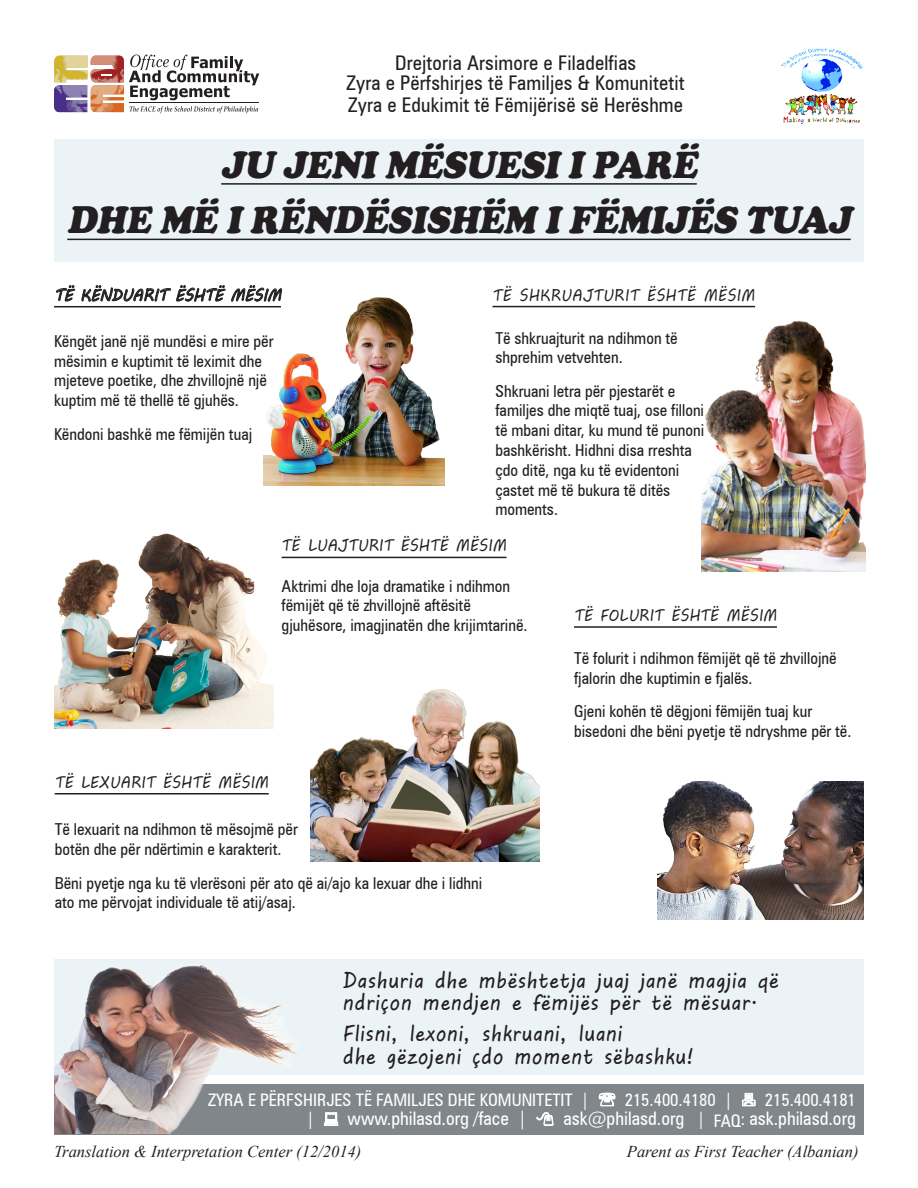
<style>
.page{position:relative;width:918px;height:1188px;background:#fff}
.page>*{position:absolute;margin:0;border:0;box-sizing:border-box;transform-origin:0 0}
.t1{font:italic 900 39px "Cooper";color:#231f20;scale:.93 1}
.t2{font:22.5px/22px "MV Boli";letter-spacing:.02em;color:#231f20;scale:.9 1}
.t3{font:condensed 20.25px "Zurich BT";letter-spacing:.01em;color:#231f20}
.t4{font:condensed 18.75px "Zurich BT";color:#fff}
.t5{font:condensed 17.25px "Zurich BT";color:#fff}
.t6{font:condensed 16.5px/19.8px "Zurich BT";color:#231f20}
.t7{font:16.5px "MV Boli";letter-spacing:.01em;color:#231f20;scale:.9 1}
.t8{font:italic 16.5px "Times New Roman";color:#231f20}
.s1{font-size:17.25px}
</style>
<div class="page">
<div style="left:55px;top:959px;width:809px;height:115px;background:#ecf3f7"></div>
<div style="left:54px;top:1084px;width:810px;height:51px;background:#80868a"></div>
<div style="left:54px;top:139px;width:810px;height:122px;background:#ecf3f7"></div>
<hr style="left:221px;top:183px;width:476px;height:2px;background:#231f20">
<hr style="left:67px;top:239px;width:784px;height:1px;background:#231f20">
<img style="left:311px;top:689px;width:228px;height:172px">
<img style="left:264px;top:289px;width:181px;height:196px">
<hr style="left:574px;top:626px;width:203px;height:2px;background:#231f20">
<img style="left:702px;top:320px;width:163px;height:251px">
<img style="left:657px;top:781px;width:207px;height:139px">
<img style="left:55px;top:533px;width:219px;height:195px">
<hr style="left:282px;top:557px;width:224px;height:1px;background:#231f20">
<hr style="left:54px;top:306px;width:227px;height:1px;background:#231f20">
<svg style="left:56px;top:285px;width:19px;height:17px"></svg>
<svg style="left:81px;top:285px;width:201px;height:17px"></svg>
<hr style="left:492px;top:306px;width:263px;height:1px;background:#231f20">
<hr style="left:55px;top:793px;width:214px;height:2px;background:#231f20">
<img style="left:55px;top:964px;width:260px;height:170px">
<svg style="left:54px;top:55px;width:205px;height:58px"></svg>
<img style="left:781px;top:48px;width:82px;height:76px">
<svg style="left:598px;top:1092px;width:18px;height:15px"></svg>
<svg style="left:742px;top:1093px;width:14px;height:14px"></svg>
<svg style="left:324px;top:1112px;width:15px;height:14px"></svg>
<svg style="left:536px;top:1112px;width:18px;height:14px"></svg>
<p class="t3" style="left:395px;top:50px;width:243px">Drejtoria Arsimore e Filadelfias</p>
<p class="t3" style="left:347px;top:71px;width:340px">Zyra e Përfshirjes të Familjes &amp; Komunitetit</p>
<p class="t3" style="left:348px;top:93px;width:336px">Zyra e Edukimit të Fëmijërisë së Herëshme</p>
<p class="t1" style="left:221px;top:142px;width:522px">JU JENI MËSUESI IPARË</p>
<p class="t1" style="left:67px;top:198px;width:853px">DHE MË I RËNDËSISHËM I FËMIJËS TUAJ</p>
<p class="t7" style="left:54px;top:284px;width:254px">TË KËNDUARIT ËSHTË MËSIM</p>
<p class="t6" style="left:54px;top:331px;width:221px">Këngët janë një mundësi e mire për mësimin e kuptimit të leximit dhe mjeteve poetike, dhe zhvillojnë një kuptim më të thellë të gjuhës.</p>
<p class="t6" style="left:54px;top:424px;width:200px">Këndoni bashkë me fëmijën tuaj</p>
<p class="t7" style="left:492px;top:284px;width:293px">TË SHKRUAJTURIT ËSHTË MËSIM</p>
<p class="t6" style="left:495px;top:328px;width:184px">Të shkruajturit na ndihmon të shprehim vetvehten.</p>
<p class="t6" style="left:495px;top:381px;width:210px">Shkruani letra për pjestarët e familjes dhe miqtë tuaj, ose filloni të mbani ditar, ku mund të punoni bashkërisht. Hidhni disa rreshta çdo ditë, nga ku të evidentoni çastet më të bukura të ditës moments.</p>
<p class="t7" style="left:282px;top:535px;width:251px">TË LUAJTURIT ËSHTË MËSIM</p>
<p class="t6" style="left:282px;top:576px;width:247px">Aktrimi dhe loja dramatike i ndihmon fëmijët që të zhvillojnë aftësitë gjuhësore, imagjinatën dhe krijimtarinë.</p>
<p class="t7" style="left:55px;top:771px;width:239px">TË LEXUARIT ËSHTË MËSIM</p>
<p class="t6" style="left:55px;top:820px;width:245px">Të lexuarit na ndihmon të mësojmë për botën dhe për ndërtimin e karakterit.</p>
<p class="t6" style="left:55px;top:873px;width:429px">Bëni pyetje nga ku të vlerësoni për ato që ai/ajo ka lexuar dhe i lidhni ato me përvojat individuale të atij/asaj.</p>
<p class="t7" style="left:574px;top:604px;width:227px">TË FOLURIT ËSHTË MËSIM</p>
<p class="t6" style="left:574px;top:648px;width:264px">Të folurit i ndihmon fëmijët që të zhvillojnë fjalorin dhe kuptimin e fjalës.</p>
<p class="t6" style="left:574px;top:701px;width:279px">Gjeni kohën të dëgjoni fëmijën tuaj kur bisedoni dhe bëni pyetje të ndryshme për të.</p>
<p class="t2" style="left:343px;top:969px;width:486px">Dashuria dhe mbështetja juaj janë magjia që ndriçon mendjen e fëmijës për të mësuar.</p>
<p class="t2" style="left:343px;top:1022px;width:392px">Flisni, lexoni, shkruani, luani<br>dhe gëzojeni çdo moment sëbashku!</p>
<p class="t5" style="left:208px;top:1089px;width:383px">ZYRA E PËRFSHIRJES TË FAMILJES DHE KOMUNITETIT |</p>
<p class="t5" style="left:625px;top:1089px;width:110px">215.400.4180 |</p>
<p class="t5" style="left:765px;top:1089px;width:93px">215.400.4181</p>
<p class="t5" style="left:306px;top:1109px;width:10px">|</p>
<p class="t4" style="left:348px;top:1107px;width:181px">www.philasd.org /face |</p>
<p class="t4" style="left:564px;top:1107px;width:294px">ask@philasd.org <span class="s1">| FAQ:</span> ask.philasd.org</p>
<p class="t8" style="left:54px;top:1141px;width:309px">Translation &amp; Interpretation Center (12/2014)</p>
<p class="t8" style="left:627px;top:1141px;width:233px">Parent as First Teacher (Albanian)</p>
</div>
